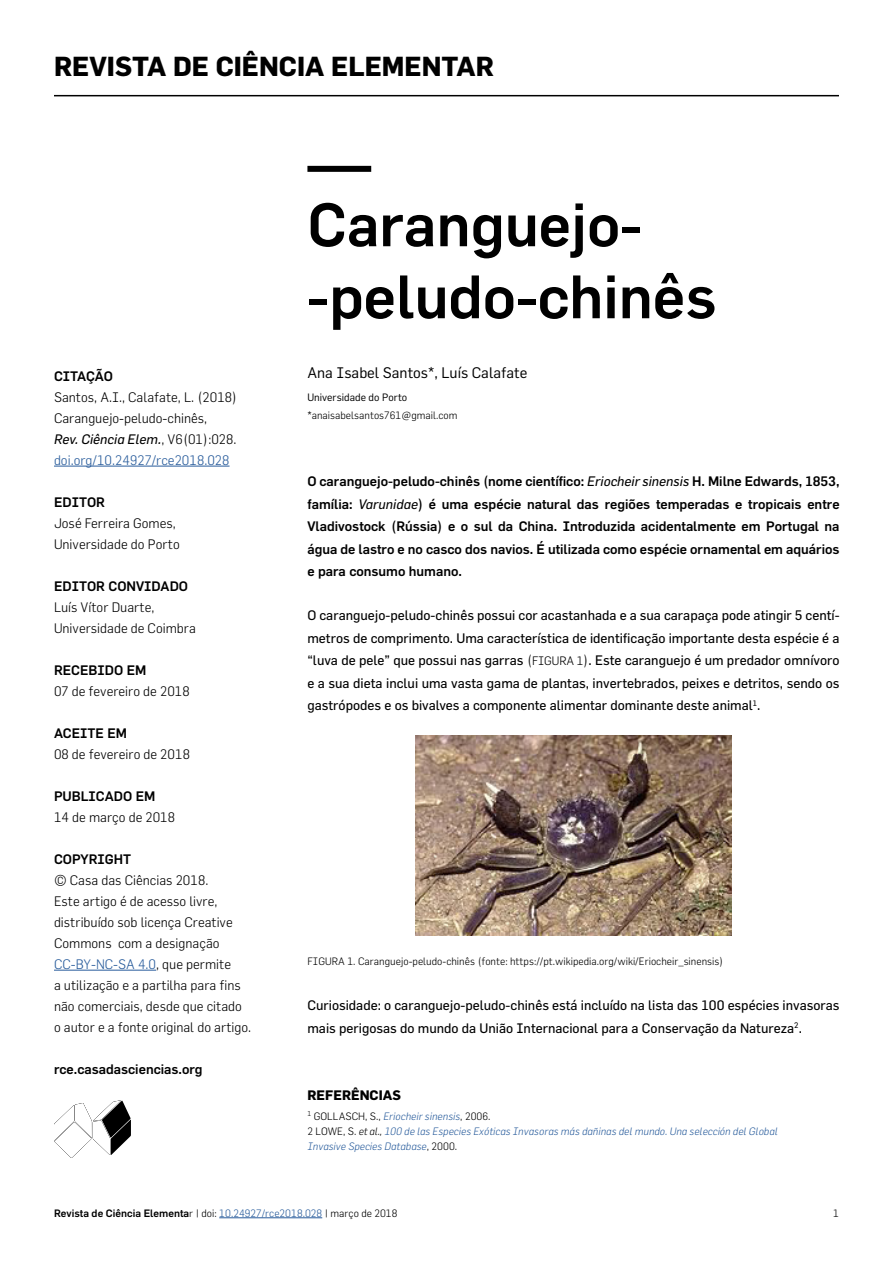
<style>
.page{position:relative;width:893px;height:1263px;background:#fff}
.page>*{position:absolute;margin:0;border:0;box-sizing:border-box;transform-origin:0 0}
.t1{font:500 60px/72px "Flama";color:#000}
.t2{font:700 27px "Flama";color:#000}
.t3{font:15px "Flama";color:#000}
.t4{font:13.5px/22.5px "Flama";color:#000;text-align:justify}
.t5{font:300 13.5px/21px "Flama";color:#000}
.t6{font:500 13.5px/22.5px "Flama";color:#000;text-align:justify}
.t7{font:700 13.5px "Flama";color:#000}
.t8{font:italic 300 10.5px/15px "Flama";color:#275b9b}
.t9{font:300 10.5px "Flama";color:#000}
.t10{font:500 10.5px "Flama";color:#000}
.t11{font:10.5px "Flama";color:#000}
.s1{font-weight:400;font-style:italic}
.s2{color:#275b9b}
.s3{font-weight:300}
.s4{font-weight:300;font-size:12px}
.s5{font-style:normal;color:#000}
.s6{color:#000}
.s7{font-weight:300;color:#275b9b}
</style>
<div class="page">
<hr style="left:54px;top:95px;width:785px;height:1px;background:#000">
<hr style="left:219px;top:1217px;width:103px;height:1px;background:#275b9b">
<hr style="left:54px;top:466px;width:176px;height:1px;background:#275b9b">
<hr style="left:54px;top:970px;width:102px;height:1px;background:#275b9b">
<svg style="left:54px;top:1100px;width:77px;height:58px"></svg>
<div style="left:307px;top:166px;width:64px;height:6px;background:#000"></div>
<img style="left:415px;top:736px;width:316px;height:199px">
<h2 class="t2" style="left:54px;top:50px;width:441px">REVISTA DE CIÊNCIA ELEMENTAR</h2>
<p class="t6" style="left:54px;top:364px;width:60px">CITAÇÃO</p>
<p class="t5" style="left:54px;top:386px;width:185px">Santos, A.I., Calafate, L. (2018)<br>Caranguejo-peludo-chinês,<br><span class="s1">Rev. Ciência Elem.</span>, V6(01):028. <span class="s2">doi.org/10.24927/rce2018.028</span></p>
<p class="t6" style="left:54px;top:490px;width:53px">EDITOR</p>
<p class="t5" style="left:54px;top:512px;width:127px">José Ferreira Gomes,<br>Universidade do Porto</p>
<p class="t6" style="left:54px;top:574px;width:136px">EDITOR CONVIDADO</p>
<p class="t5" style="left:54px;top:596px;width:143px">Luís Vítor Duarte,<br>Universidade de Coimbra</p>
<p class="t6" style="left:54px;top:658px;width:94px">RECEBIDO EM</p>
<p class="t5" style="left:54px;top:680px;width:137px">07 de fevereiro de 2018</p>
<p class="t6" style="left:54px;top:721px;width:75px">ACEITE EM</p>
<p class="t5" style="left:54px;top:743px;width:138px">08 de fevereiro de 2018</p>
<p class="t6" style="left:54px;top:784px;width:103px">PUBLICADO EM</p>
<p class="t5" style="left:54px;top:806px;width:123px">14 de março de 2018</p>
<p class="t6" style="left:54px;top:847px;width:79px">COPYRIGHT</p>
<p class="t5" style="left:54px;top:869px;width:199px">© Casa das Ciências 2018.<br>Este artigo é de acesso livre, distribuído sob licença Creative<br>Commons com a designação<br><span class="s2">CC-BY-NC-SA 4.0</span>, que permite<br>a utilização e a partilha para fins não comerciais, desde que citado o autor e a fonte original do artigo.</p>
<p class="t6" style="left:54px;top:1057px;width:150px">rce.casadasciencias.org</p>
<h1 class="t1" style="left:307px;top:187px;width:411px">Caranguejo--peludo-chinês</h1>
<p class="t3" style="left:307px;top:364px;width:221px">Ana Isabel Santos*, Luís Calafate</p>
<p class="t11" style="left:307px;top:391px;width:101px">Universidade do Porto</p>
<p class="t9" style="left:307px;top:409px;width:152px">*anaisabelsantos761@gmail.com</p>
<p class="t6" style="left:307px;top:470px;width:534px">O caranguejo-peludo-chinês (nome científico: <span class="s1">Eriocheir sinensis</span> H. Milne Edwards, 1853, família: <span class="s1">Varunidae</span>) é uma espécie natural das regiões temperadas e tropicais entre Vladivostock (Rússia) e o sul da China. Introduzida acidentalmente em Portugal na água de lastro e no casco dos navios. É utilizada como espécie ornamental em aquários e para consumo humano.</p>
<p class="t4" style="left:307px;top:604px;width:534px">O caranguejo-peludo-chinês possui cor acastanhada e a sua carapaça pode atingir 5 centí&shy;metros de comprimento. Uma característica de identificação importante desta espécie é a “luva de pele” que possui nas garras <span class="s3">(</span><span class="s4">FIGURA 1</span><span class="s3">)</span>. Este caranguejo é um predador omnívoro e a sua dieta inclui uma vasta gama de plantas, invertebrados, peixes e detritos, sendo os gastrópodes e os bivalves a componente alimentar dominante deste animal<sup>1</sup>.</p>
<p class="t9" style="left:307px;top:955px;width:417px">FIGURA 1. Caranguejo-peludo-chinês (fonte: https://pt.wikipedia.org/wiki/Eriocheir_sinensis)</p>
<p class="t4" style="left:307px;top:994px;width:534px">Curiosidade: o caranguejo-peludo-chinês está incluído na lista das 100 espécies invasoras mais perigosas do mundo da União Internacional para a Conservação da Natureza<sup>2</sup>.</p>
<p class="t7" style="left:307px;top:1087px;width:95px">REFERÊNCIAS</p>
<p class="t8" style="left:307px;top:1108px;width:472px"><sup>1</sup> <span class="s5">GOLLASCH, S.,</span> Eriocheir sinensis<span class="s5">, 2006.<br>2 LOWE, S.</span> <span class="s6">et al.,</span> 100 de las Especies Exóticas Invasoras más dañinas del mundo. Una selección del Global<br>Invasive Species Database<span class="s5">, 2000.</span></p>
<p class="t10" style="left:54px;top:1206px;width:345px">Revista de Ciência Elementa<span class="s3">r | doi:</span> <span class="s7">10.24927/rce2018.028</span> <span class="s3">| março de 2018</span></p>
<p class="t9" style="left:833px;top:1207px;width:7px">1</p>
</div>
